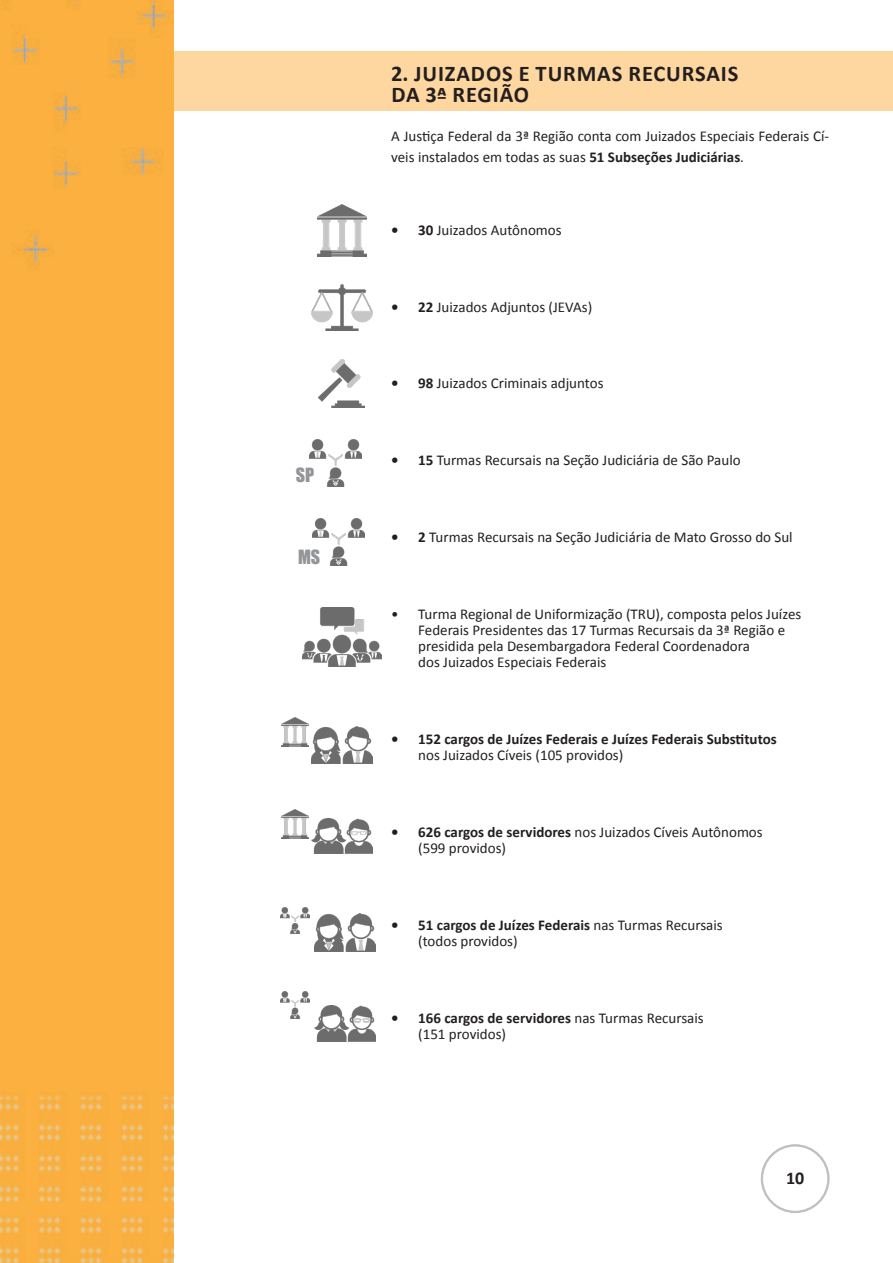
<style>
.page{position:relative;width:893px;height:1263px;background:#fff}
.page>*{position:absolute;margin:0;border:0;box-sizing:border-box;transform-origin:0 0}
.t1{font:700 22.5px/21px "Calibri";letter-spacing:.04em;color:#231f20}
.t2{font:18px "Impact";color:#939598}
.t3{font:700 18px "Calibri";color:#231f20}
.t4{font:15px/16.2px "Calibri";color:#231f20}
.t5{font:700 15px/16.2px "Calibri";color:#231f20}
.s1{font-weight:700}
.s2{font-weight:400}
</style>
<div class="page">
<div style="left:762px;top:1146px;width:66px;height:65px;border:1px solid #bcbdc0;border-radius:50%"></div>
<div style="left:173px;top:51px;width:720px;height:59px;background:#fdd79f"></div>
<div style="left:0;top:0;width:173px;height:1263px;background:#fbb03f"></div>
<img style="left:318px;top:204px;width:48px;height:52px">
<img style="left:311px;top:285px;width:61px;height:45px">
<img style="left:311px;top:726px;width:61px;height:38px">
<img style="left:302px;top:608px;width:79px;height:58px">
<img style="left:319px;top:359px;width:46px;height:49px">
<img style="left:311px;top:819px;width:61px;height:35px">
<img style="left:315px;top:913px;width:61px;height:38px">
<img style="left:315px;top:1006px;width:61px;height:35px">
<img style="left:281px;top:718px;width:27px;height:29px">
<img style="left:281px;top:809px;width:27px;height:29px">
<img style="left:280px;top:907px;width:29px;height:27px">
<img style="left:280px;top:992px;width:29px;height:26px">
<img style="left:310px;top:440px;width:51px;height:47px">
<img style="left:313px;top:519px;width:52px;height:47px">
<p class="t2" style="left:296px;top:461px;width:20px">SP</p>
<p class="t2" style="left:298px;top:543px;width:24px">MS</p>
<p class="t1" style="left:391px;top:62px;width:349px">2. JUIZADOS E TURMAS RECURSAIS<br>DA 3ª REGIÃO</p>
<p class="t4" style="left:391px;top:124px;width:439px;line-height:21px">A Justiça Federal da 3ª Região conta com Juizados Especiais Federais Cí&shy;veis instalados em todas as suas <span class="s1">51 Subseções Judiciárias</span>.</p>
<p class="t4" style="left:391px;top:221px;width:172px"><span class="s1">• 30</span> Juizados Autônomos</p>
<p class="t4" style="left:391px;top:298px;width:202px"><span class="s1">• 22</span> Juizados Adjuntos (JEVAs)</p>
<p class="t4" style="left:391px;top:375px;width:214px"><span class="s1">• 98</span> Juizados Criminais adjuntos</p>
<p class="t4" style="left:391px;top:451px;width:351px"><span class="s1">• 15</span> Turmas Recursais na Seção Judiciária de São Paulo</p>
<p class="t4" style="left:391px;top:528px;width:403px"><span class="s1">• 2</span> Turmas Recursais na Seção Judiciária de Mato Grosso do Sul</p>
<p class="t4" style="left:418px;top:605px;width:385px;text-indent:-27px">• Turma Regional de Uniformização (TRU), composta pelos Juízes Federais Presidentes das 17 Turmas Recursais da 3ª Região e presidida pela Desembargadora Federal Coordenadora<br>dos Juizados Especiais Federais</p>
<p class="t5" style="left:418px;top:730px;width:360px;text-indent:-27px">• 152 cargos de Juízes Federais e Juízes Federais Substitutos <span class="s2">nos Juizados Cíveis (105 providos)</span></p>
<p class="t4" style="left:418px;top:823px;width:346px;text-indent:-27px"><span class="s1">• 626 cargos de servidores</span> nos Juizados Cíveis Autônomos (599 providos)</p>
<p class="t4" style="left:418px;top:916px;width:306px;text-indent:-27px"><span class="s1">• 51 cargos de Juízes Federais</span> nas Turmas Recursais (todos providos)</p>
<p class="t4" style="left:418px;top:1009px;width:287px;text-indent:-27px"><span class="s1">• 166 cargos de servidores</span> nas Turmas Recursais (151 providos)</p>
<p class="t3" style="left:786px;top:1165px;width:20px">10</p>
</div>
